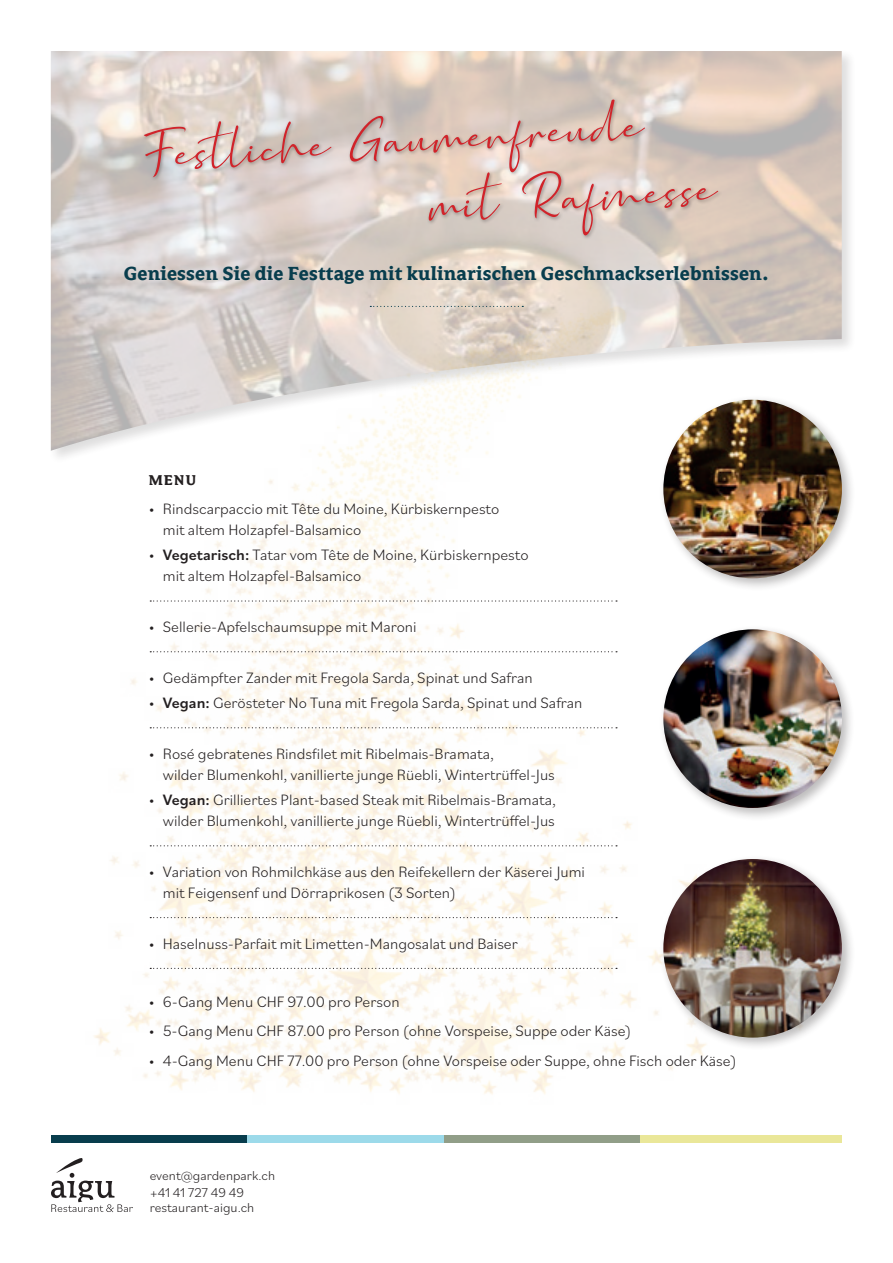
<style>
.page{position:relative;width:893px;height:1263px;background:#fff}
.page>*{position:absolute;margin:0;border:0;box-sizing:border-box;transform-origin:0 0}
.t1{font:52.5px/69.3px "Marthin Slant";color:#d1232a}
.t2{font:700 21px "Avance Pro";letter-spacing:.01em;color:#083d4d}
.t3{font:300 15.75px/21px "Bilo";color:#231f20}
.t4{font:700 15.75px "Avance Pro";color:#231f20}
.t5{font:300 13.5px/16.5px "Bilo";color:#231f20}
.s1{font-weight:500}
</style>
<div class="page">
<img style="left:94px;top:464px;width:609px;height:630px">
<div style="left:48px;top:49px;width:808px;height:415px;background:#231f20;opacity:.5"></div>
<img style="left:51px;top:51px;width:791px;height:400px">
<div style="left:51px;top:1135px;width:202px;height:8px;background:#083d4d"></div>
<div style="left:247px;top:1135px;width:202px;height:8px;background:#9cdaea"></div>
<div style="left:444px;top:1135px;width:202px;height:8px;background:#919e88"></div>
<div style="left:640px;top:1135px;width:202px;height:8px;background:#eae799"></div>
<svg style="left:370px;top:306px;width:153px;height:1px"></svg>
<div style="left:141px;top:97px;width:581px;height:143px;background:#231f20;opacity:.4"></div>
<div style="left:659px;top:854px;width:196px;height:197px;background:#231f20;opacity:.3"></div>
<img style="left:663px;top:859px;width:179px;height:178px;border-radius:89px">
<div style="left:659px;top:395px;width:196px;height:197px;background:#231f20;opacity:.3"></div>
<img style="left:663px;top:400px;width:179px;height:178px;border-radius:89px">
<div style="left:659px;top:625px;width:196px;height:196px;background:#231f20;opacity:.3"></div>
<img style="left:663px;top:629px;width:179px;height:179px;border-radius:89px">
<svg style="left:150px;top:600px;width:467px;height:2px"></svg>
<svg style="left:150px;top:651px;width:467px;height:1px"></svg>
<svg style="left:150px;top:727px;width:467px;height:1px"></svg>
<svg style="left:150px;top:845px;width:467px;height:1px"></svg>
<svg style="left:150px;top:917px;width:467px;height:1px"></svg>
<svg style="left:150px;top:968px;width:467px;height:1px"></svg>
<svg style="left:51px;top:1158px;width:82px;height:54px"></svg>
<h1 class="t1" style="left:422px;top:95px;width:288px;text-indent:-287px;rotate:-4deg">Festliche Gaumenfreude mit Rafin esse</h1>
<h2 class="t2" style="left:124px;top:262px;width:646px">Geniessen Sie die Festtage mit kulinarischen Geschmackserlebnissen.</h2>
<p class="t4" style="left:149px;top:471px;width:49px">MENU</p>
<p class="t3" style="left:163px;top:498px;width:338px;text-indent:-14px">• Rindscarpaccio mit Tête du Moine, Kürbiskernpesto mit altem Holzapfel-Balsamico</p>
<p class="t3" style="left:163px;top:544px;width:367px;text-indent:-14px">• <span class="s1">Vegetarisch:</span> Tatar vom Tête de Moine, Kürbiskernpesto mit altem Holzapfel-Balsamico</p>
<p class="t3" style="left:149px;top:616px;width:269px">• Sellerie-Apfelschaumsuppe mit Maroni</p>
<p class="t3" style="left:149px;top:666px;width:385px">• Gedämpfter Zander mit Fregola Sarda, Spinat und Safran</p>
<p class="t3" style="left:149px;top:692px;width:435px">• <span class="s1">Vegan:</span> Gerösteter No Tuna mit Fregola Sarda, Spinat und Safran</p>
<p class="t3" style="left:163px;top:742px;width:393px;text-indent:-14px">• Rosé gebratenes Rindsfilet mit Ribelmais-Bramata,<br>wilder Blumenkohl, vanillierte junge Rüebli, Wintertrüffel-Jus</p>
<p class="t3" style="left:149px;top:789px;width:409px;text-align:right">• <span class="s1">Vegan:</span> Grilliertes Plant-based Steak mit Ribelmais-Bramata, wilder Blumenkohl, vanillierte junge Rüebli, Wintertrüffel-Jus</p>
<p class="t3" style="left:163px;top:860px;width:424px;text-indent:-14px">• Variation von Rohmilchkäse aus den Reifekellern der Käserei Jumi mit Feigensenf und Dörraprikosen (3 Sorten)</p>
<p class="t3" style="left:149px;top:932px;width:371px">• Haselnuss-Parfait mit Limetten-Mangosalat und Baiser</p>
<p class="t3" style="left:149px;top:990px;width:252px">• 6-Gang Menu CHF 97.00 pro Person</p>
<p class="t3" style="left:149px;top:1020px;width:484px">• 5-Gang Menu CHF 87.00 pro Person (ohne Vorspeise, Suppe oder Käse)</p>
<p class="t3" style="left:149px;top:1049px;width:589px">• 4-Gang Menu CHF 77.00 pro Person (ohne Vorspeise oder Suppe, ohne Fisch oder Käse)</p>
<p class="t5" style="left:150px;top:1167px;width:127px">event@gardenpark.ch +41 41 727 49 49</p>
<p class="t5" style="left:150px;top:1199px;width:106px">restaurant-aigu.ch</p>
</div>
